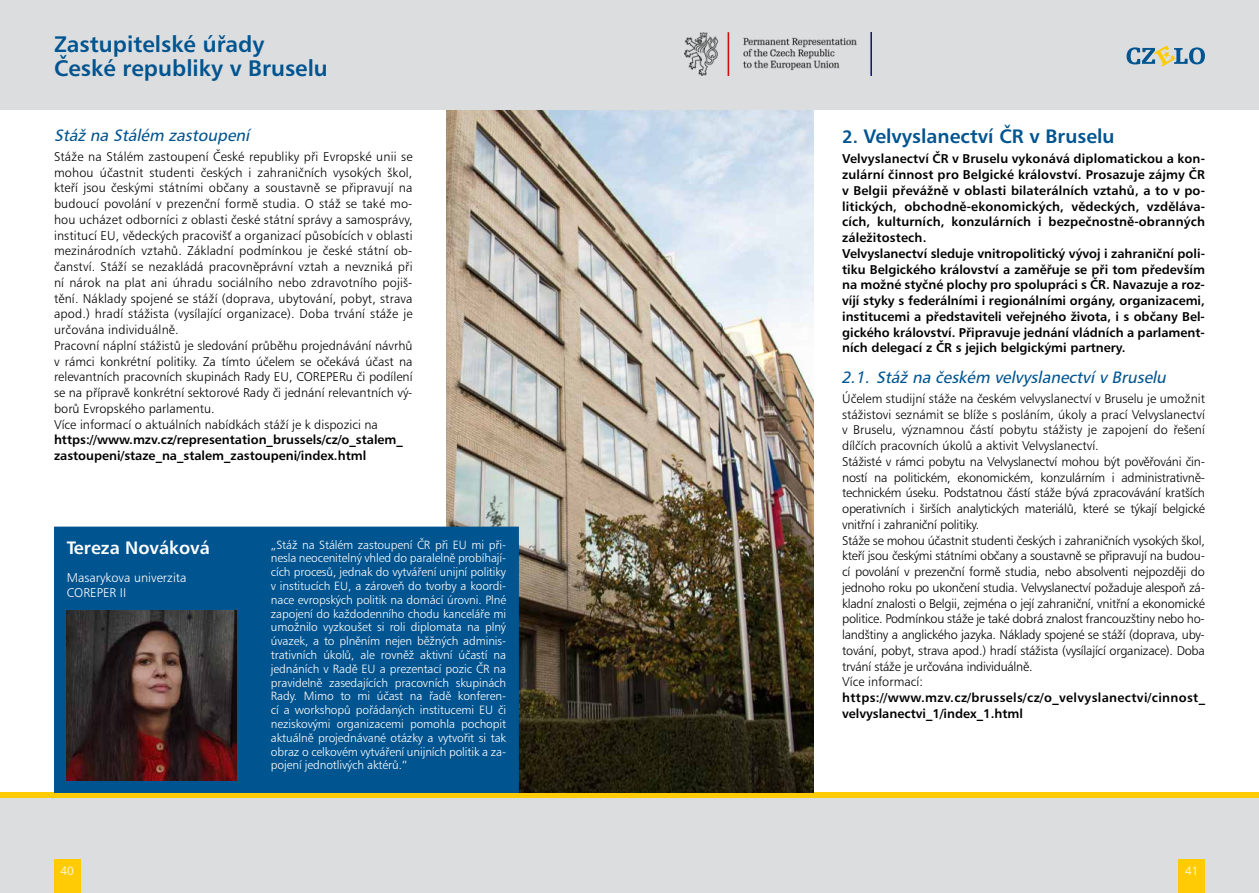
<style>
.page{position:relative;width:1259px;height:893px;background:#fff}
.page>*{position:absolute;margin:0;border:0;box-sizing:border-box;transform-origin:0 0}
.t1{font:22.5px/24px "Humanist 777 AT Bold B";color:#005490}
.t2{font:19.5px "Humanist 777 AT Bold B";color:#005490}
.t3{font:18px "Humanist 777 AT Bold B";color:#fff}
.t4{font:italic 16.5px "Humanist 777 AT Roman B";color:#005490}
.t5{font:12.75px/15.8px "Humanist 777 AT Light B";letter-spacing:-.02em;color:#000}
.t6{font:12.75px/15.8px "Humanist 777 AT Light B";color:#000}
.t7{font:12.75px/15.8px "Humanist 777 AT Bold B";color:#000}
.t8{font:12.75px/15.8px "Humanist 777 AT Bold B";letter-spacing:.025em;color:#000}
.t9{font:12.75px/15.8px "Humanist 777 AT Light B";color:#fff}
.t10{font:12px/13.8px "Humanist 777 AT Light B";letter-spacing:-.01em;color:#fff;text-align:justify}
.s1{font-size:18px}
.s2{font-family:"Humanist 777 BT Italic B";font-style:normal}
</style>
<div class="page">
<svg style="left:0;top:793px;width:1259px;height:6px;background:#f9ce29"></svg>
<div style="left:0;top:799px;width:1259px;height:94px;background:#dcddde"></div>
<div style="left:1178px;top:859px;width:27px;height:34px;background:#ffcb05"></div>
<div style="left:54px;top:859px;width:26px;height:34px;background:#ffcb05"></div>
<img style="left:446px;top:109px;width:368px;height:684px">
<div style="left:54px;top:527px;width:465px;height:266px;background:#005490"></div>
<img style="left:67px;top:610px;width:170px;height:170px">
<div style="left:0;top:0;width:1259px;height:109px;background:#dcddde"></div>
<img style="left:685px;top:33px;width:187px;height:42px">
<svg style="left:1126px;top:45px;width:79px;height:22px"></svg>
<h1 class="t1" style="left:54px;top:32px;width:275px">Zastupitelské úřady<br>České republiky v Bruselu</h1>
<p class="t4" style="left:54px;top:125px;width:201px">Stáž na Stálém zastoupení</p>
<p class="t6" style="left:54px;top:148px;width:360px">Stáže na Stálém zastoupení České republiky při Evropské unii se mohou účastnit studenti českých i zahraničních vysokých škol, kteří jsou českými státními občany a soustavně se připravují na budoucí povolání v prezenční formě studia. O stáž se také mo&shy;hou ucházet odborníci z oblasti české státní správy a samosprávy, institucí EU, vědeckých pracovišť a organizací působících v oblasti mezinárodních vztahů. Základní podmínkou je české státní ob&shy;čanství. Stáží se nezakládá pracovněprávní vztah a nevzniká při ní nárok na plat ani úhradu sociálního nebo zdravotního pojiš&shy;tění. Náklady spojené se stáží (doprava, ubytování, pobyt, strava apod.) hradí stážista (vysílající organizace). Doba trvání stáže je určována individuálně.<br>Pracovní náplní stážistů je sledování průběhu projednávání návrhů v rámci konkrétní politiky. Za tímto účelem se očekává účast na relevantních pracovních skupinách Rady EU, COREPERu či podílení se na přípravě konkrétní sektorové Rady či jednání relevantních vý&shy;borů Evropského parlamentu.<br>Více informací o aktuálních nabídkách stáží je k dispozici na</p>
<p class="t7" style="left:54px;top:432px;width:350px">https://www.mzv.cz/representation_brussels/cz/o_stalem_ zastoupeni/staze_na_stalem_zastoupeni/index.html</p>
<h3 class="t3" style="left:67px;top:536px;width:145px">Tereza Nováková</h3>
<p class="t9" style="left:67px;top:569px;width:121px">Masarykova univerzita<br>COREPER II</p>
<p class="t10" style="left:271px;top:537px;width:237px">„Stáž na Stálém zastoupení ČR při EU mi při&shy;nesla neocenitelný vhled do paralelně probíhají&shy;cích procesů, jednak do vytváření unijní politiky v institucích EU, a zároveň do tvorby a koordi&shy;nace evropských politik na domácí úrovni. Plné zapojení do každodenního chodu kanceláře mi umožnilo vyzkoušet si roli diplomata na plný úvazek, a to plněním nejen běžných adminis&shy;trativních úkolů, ale rovněž aktivní účastí na jednáních v Radě EU a prezentací pozic ČR na pravidelně zasedajících pracovních skupinách Rady. Mimo to mi účast na řadě konferen&shy;cí a workshopů pořádaných institucemi EU či neziskovými organizacemi pomohla pochopit aktuálně projednávané otázky a vytvořit si tak obraz o celkovém vytváření unijních politik a za&shy;pojení jednotlivých aktérů.“</p>
<h2 class="t2" style="left:842px;top:124px;width:274px"><span class="s1">2.</span> Velvyslanectví ČR v Bruselu</h2>
<p class="t7" style="left:842px;top:151px;width:364px">Velvyslanectví ČR v Bruselu vykonává diplomatickou a kon&shy;zulární činnost pro Belgické království. Prosazuje zájmy ČR v Belgii převážně v oblasti bilaterálních vztahů, a to v po&shy;litických, obchodně-ekonomických, vědeckých, vzděláva&shy;cích, kulturních, konzulárních i bezpečnostně-obranných záležitostech.<br>Velvyslanectví sleduje vnitropolitický vývoj i zahraniční poli&shy;tiku Belgického království a zaměřuje se při tom především na možné styčné plochy pro spolupráci s ČR. Navazuje a roz&shy;víjí styky s federálními i regionálními orgány, organizacemi, institucemi a představiteli veřejného života, i s občany Bel&shy;gického království. Připravuje jednání vládních a parlament&shy;ních delegací z ČR s jejich belgickými partnery.</p>
<p class="t4" style="left:842px;top:367px;width:329px"><span class="s2">2 . 1 .</span> Stáž na českém velvyslanectvív Bruselu</p>
<p class="t5" style="left:842px;top:390px;width:364px">Účelem studijní stáže na českém velvyslanectví v Bruselu je umožnit stážistovi seznámit se blíže s posláním, úkoly a prací Velvyslanectví v Bruselu, významnou částí pobytu stážisty je zapojení do řešení dílčích pracovních úkolů a aktivit Velvyslanectví.<br>Stážisté v rámci pobytu na Velvyslanectví mohou být pověřováni čin&shy;ností na politickém, ekonomickém, konzulárním i administrativně&shy;technickém úseku. Podstatnou částí stáže bývá zpracovávání kratších operativních i širších analytických materiálů, které se týkají belgické vnitřní i zahraniční politiky.<br>Stáže se mohou účastnit studenti českých i zahraničních vysokých škol, kteří jsou českými státními občany a soustavně se připravují na budou&shy;cí povolání v prezenční formě studia, nebo absolventi nejpozději do jednoho roku po ukončení studia. Velvyslanectví požaduje alespoň zá&shy;kladní znalosti o Belgii, zejména o její zahraniční, vnitřní a ekonomické politice. Podmínkou stáže je také dobrá znalost francouzštiny nebo ho&shy;landštiny a anglického jazyka. Náklady spojené se stáží (doprava, uby&shy;tování, pobyt, strava apod.) hradí stážista (vysílající organizace). Doba trvání stáže je určována individuálně.<br>Více informací:</p>
<p class="t8" style="left:842px;top:689px;width:364px">https://www.mzv.cz/brussels/cz/o_velvyslanectvi/cinnost_ velvyslanectvi_1/index_1.html</p>
<p class="t10" style="left:60px;top:863px;width:15px">40</p>
<p class="t10" style="left:1185px;top:863px;width:15px">41</p>
</div>
